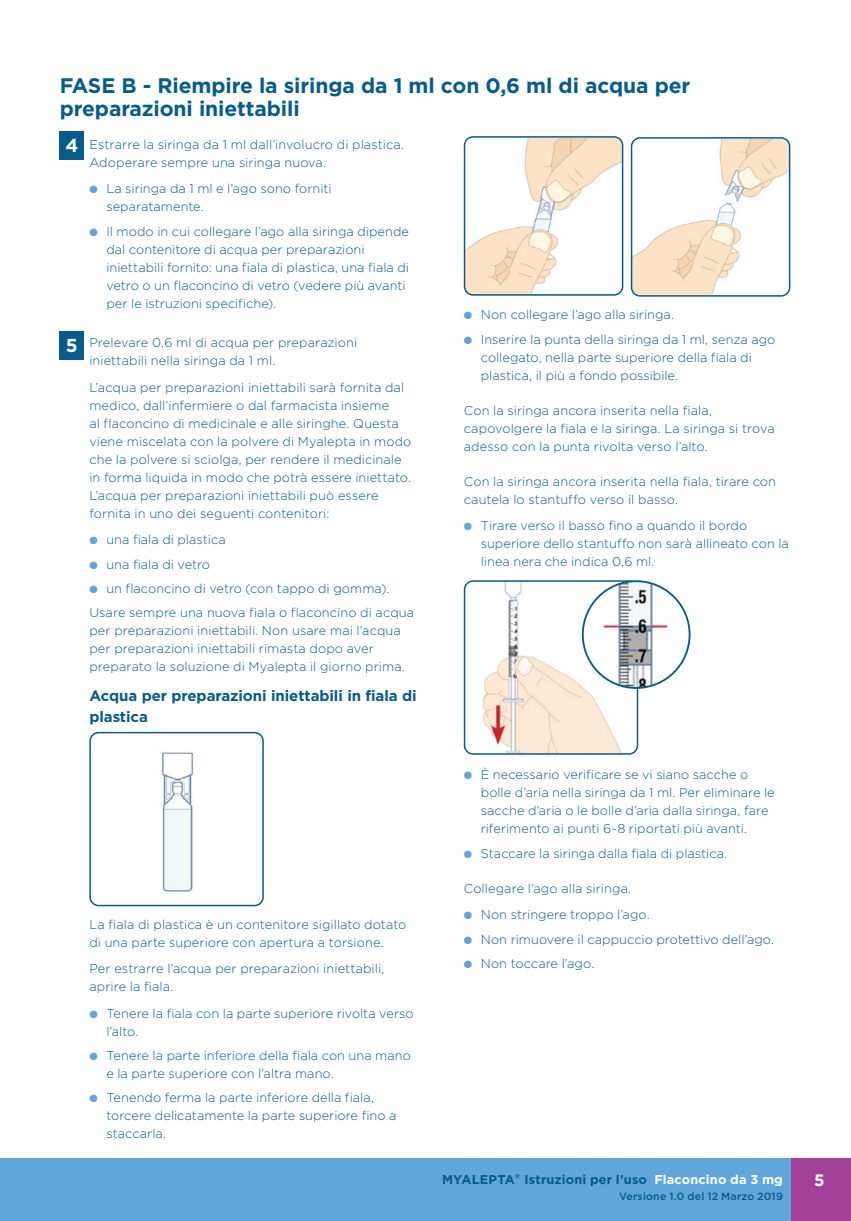
<style>
.page{position:relative;width:851px;height:1221px;background:#fff}
.page>*{position:absolute;margin:0;border:0;box-sizing:border-box;transform-origin:0 0}
.Subhead{font:700 21px/22.5px "Gotham";letter-spacing:-.005em;color:#085b8b}
.t1{font:700 18.75px "Gotham";color:#fff}
.t2{font:700 16.5px "Gotham";color:#fff}
._2nd_subhead{font:700 15px/21px "Gotham";letter-spacing:-.005em;color:#085b8b}
.t3{font:300 12.75px/18px "Gotham";letter-spacing:.005em;color:#085b8b}
.t4{font:700 12.75px "Gotham";letter-spacing:.015em;color:#085b8b}
.t5{font:500 10.5px "Gotham";letter-spacing:.02em;color:#085b8b}
.s1{color:#61a6da}
.s2{color:#fff}
</style>
<div class="page">
<div style="left:0;top:1158px;width:850px;height:62px;background:#61a6da"></div>
<div style="left:791px;top:1158px;width:59px;height:62px;background:#a34198"></div>
<img style="left:90px;top:734px;width:173px;height:171px">
<div style="left:89px;top:731px;width:175px;height:175px;border:2px solid #085b8b;border-radius:9px"></div>
<div style="left:60px;top:131px;width:24px;height:29px;background:#085b8b"></div>
<div style="left:60px;top:330px;width:24px;height:29px;background:#085b8b"></div>
<img style="left:466px;top:139px;width:156px;height:156px">
<div style="left:463px;top:136px;width:160px;height:160px;border:2px solid #085b8b;border-radius:9px"></div>
<img style="left:633px;top:140px;width:156px;height:156px">
<div style="left:630px;top:137px;width:160px;height:159px;border:2px solid #085b8b;border-radius:9px"></div>
<img style="left:482px;top:583px;width:155px;height:171px">
<div style="left:463px;top:580px;width:175px;height:174px;border:2px solid #085b8b;border-radius:9px"></div>
<img style="left:582px;top:581px;width:107px;height:107px;border-radius:53px">
<div style="left:581px;top:580px;width:109px;height:109px;border:2px solid #085b8b;border-radius:50%"></div>
<p class="Subhead" style="left:60px;top:74px;width:632px">FASE B - Riempire la siringa da 1 ml con 0,6 ml di acqua per preparazioni iniettabili</p>
<p class="t1" style="left:65px;top:135px;width:14px">4</p>
<p class="t3" style="left:89px;top:135px;width:316px">Estrarre la siringa da 1 ml dall’involucro di plastica.<br>Adoperare sempre una siringa nuova.</p>
<p class="t3" style="left:106px;top:180px;width:227px;text-indent:-17px"><span class="s1">●</span> La siringa da 1 ml e l’ago sono forniti separatamente.</p>
<p class="t3" style="left:106px;top:222px;width:304px;text-indent:-17px"><span class="s1">●</span> Il modo in cui collegare l’ago alla siringa dipende dal contenitore di acqua per preparazioni iniettabili fornito: una fiala di plastica, una fiala di vetro o un flaconcino di vetro (vedere più avanti per le istruzioni specifiche).</p>
<p class="t3" style="left:89px;top:333px;width:269px">Prelevare 0,6 ml di acqua per preparazioni iniettabili nella siringa da 1 ml.</p>
<p class="t3" style="left:89px;top:378px;width:323px">L’acqua per preparazioni iniettabili sarà fornita dal medico, dall’infermiere o dal farmacista insieme<br>al flaconcino di medicinale e alle siringhe. Questa viene miscelata con la polvere di Myalepta in modo che la polvere si sciolga, per rendere il medicinale in forma liquida in modo che potrà essere iniettato.<br>L’acqua per preparazioni iniettabili può essere fornita in uno dei seguenti contenitori:</p>
<p class="t3" style="left:89px;top:530px;width:138px"><span class="s1">●</span> una fiala di plastica</p>
<p class="t3" style="left:89px;top:555px;width:122px"><span class="s1">●</span> una fiala di vetro</p>
<p class="t3" style="left:89px;top:579px;width:301px"><span class="s1">●</span> un flaconcino di vetro (con tappo di gomma).</p>
<p class="t3" style="left:89px;top:603px;width:326px">Usare sempre una nuova fiala o flaconcino di acqua per preparazioni iniettabili. Non usare mai l’acqua per preparazioni iniettabili rimasta dopo aver preparato la soluzione di Myalepta il giorno prima.</p>
<p class="_2nd_subhead" style="left:89px;top:684px;width:329px">Acqua per preparazioni iniettabili in fiala di plastica</p>
<p class="t3" style="left:463px;top:305px;width:212px"><span class="s1">●</span> Non collegare l’ago alla siringa.</p>
<p class="t3" style="left:480px;top:330px;width:296px;text-indent:-17px"><span class="s1">●</span> Inserire la punta della siringa da 1 ml, senza ago collegato, nella parte superiore della fiala di plastica, il più a fondo possibile.</p>
<p class="t3" style="left:463px;top:401px;width:312px">Con la siringa ancora inserita nella fiala, capovolgere la fiala e la siringa. La siringa si trova adesso con la punta rivolta verso l’alto.</p>
<p class="t3" style="left:463px;top:472px;width:314px">Con la siringa ancora inserita nella fiala, tirare con cautela lo stantuffo verso il basso.</p>
<p class="t3" style="left:480px;top:516px;width:309px;text-indent:-17px"><span class="s1">●</span> Tirare verso il basso fino a quando il bordo superiore dello stantuffo non sarà allineato con la linea nera che indica 0,6 ml.</p>
<p class="t1" style="left:66px;top:334px;width:13px">5</p>
<p class="t3" style="left:89px;top:914px;width:318px">La fiala di plastica è un contenitore sigillato dotato di una parte superiore con apertura a torsione.</p>
<p class="t3" style="left:89px;top:959px;width:296px">Per estrarre l’acqua per preparazioni iniettabili, aprire la fiala.</p>
<p class="t3" style="left:106px;top:1003px;width:309px;text-indent:-17px"><span class="s1">●</span> Tenere la fiala con la parte superiore rivolta verso l’alto.</p>
<p class="t3" style="left:106px;top:1046px;width:306px;text-indent:-17px"><span class="s1">●</span> Tenere la parte inferiore della fiala con una mano e la parte superiore con l’altra mano.</p>
<p class="t3" style="left:106px;top:1088px;width:291px;text-indent:-17px"><span class="s1">●</span> Tenendo ferma la parte inferiore della fiala, torcere delicatamente la parte superiore fino a staccarla.</p>
<p class="t3" style="left:480px;top:765px;width:295px;text-indent:-17px"><span class="s1">●</span> È necessario verificare se vi siano sacche o bolle d’aria nella siringa da 1 ml. Per eliminare le sacche d’aria o le bolle d’aria dalla siringa, fare riferimento ai punti 6‑8 riportati più avanti.</p>
<p class="t3" style="left:463px;top:844px;width:265px"><span class="s1">●</span> Staccare la siringa dalla fiala di plastica.</p>
<p class="t3" style="left:463px;top:879px;width:169px">Collegare l’ago alla siringa.</p>
<p class="t3" style="left:463px;top:905px;width:187px"><span class="s1">●</span> Non stringere troppo l’ago.</p>
<p class="t3" style="left:463px;top:930px;width:311px"><span class="s1">●</span> Non rimuovere il cappuccio protettivo dell’ago.</p>
<p class="t3" style="left:463px;top:954px;width:132px"><span class="s1">●</span> Non toccare l’ago.</p>
<p class="t4" style="left:442px;top:1171px;width:342px">MYALEPTA<sup>®</sup> Istruzioni per l’uso <span class="s2">Flaconcino da 3 mg</span></p>
<p class="t2" style="left:814px;top:1170px;width:12px">5</p>
<p class="t5" style="left:619px;top:1189px;width:165px">Versione 1.0 del 12 Marzo 2019</p>
</div>
